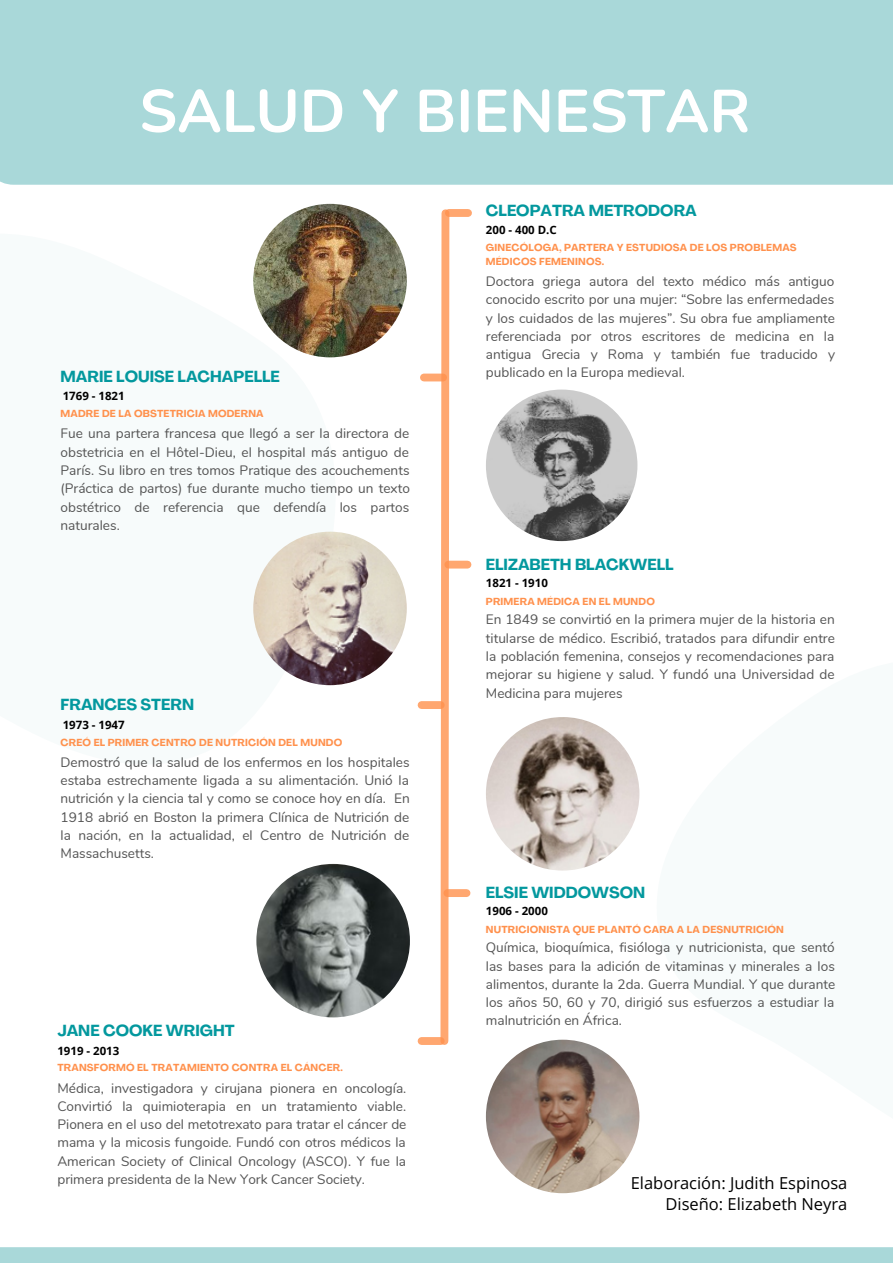
<style>
.page{position:relative;width:893px;height:1264px;background:#fff}
.page>*{position:absolute;margin:0;border:0;box-sizing:border-box;transform-origin:0 0}
.t1{font:700 60px "Nunito";color:#fff}
.t2{font:16.5px "Open Sans";color:#000}
.t3{font:700 15.75px "Agrandir";color:#03989e}
.t4{font:13.65px/18.3px "Nunito";color:#545454;text-align:justify}
.t5{font:700 11.4px "Open Sans";color:#000}
.t6{font:700 10.05px/13.4px "Agrandir";letter-spacing:.02em;color:#ff914d}
</style>
<div class="page">
<svg style="left:436px;top:209px;width:17px;height:836px"></svg>
<img style="left:253px;top:204px;width:154px;height:153px;border-radius:50%">
<div style="left:449px;top:209px;width:19px;height:8px;background:#ffa770"></div>
<img style="left:486px;top:389px;width:151px;height:152px;border-radius:50%">
<img style="left:253px;top:531px;width:154px;height:154px;border-radius:50%">
<img style="left:486px;top:717px;width:153px;height:153px;border-radius:50%">
<img style="left:256px;top:863px;width:154px;height:154px;border-radius:50%">
<svg style="left:607px;top:731px;width:33px;height:448px"></svg>
<img style="left:486px;top:1039px;width:153px;height:154px;border-radius:50%">
<div style="left:0;top:0;width:892px;height:185px;background:#a9d8d9"></div>
<div style="left:424px;top:373px;width:19px;height:8px;background:#ffa770"></div>
<div style="left:448px;top:560px;width:19px;height:8px;background:#ffa770"></div>
<div style="left:421px;top:701px;width:19px;height:8px;background:#ffa770"></div>
<div style="left:447px;top:889px;width:19px;height:8px;background:#ffa770"></div>
<div style="left:421px;top:1037px;width:19px;height:7px;background:#ffa770"></div>
<div style="left:0;top:1247px;width:892px;height:15px;background:#a9d8d9"></div>
<h1 class="t1" style="left:139px;top:71px;width:612px">SALUD Y BIENESTAR</h1>
<p class="t3" style="left:486px;top:204px;width:212px">CLEOPATRA METRODORA</p>
<p class="t3" style="left:61px;top:370px;width:221px">MARIE LOUISE LACHAPELLE</p>
<p class="t6" style="left:61px;top:408px;width:204px">MADRE DE LA OBSTETRICIA MODERNA</p>
<p class="t5" style="left:63px;top:388px;width:63px">1769 - 1821</p>
<p class="t4" style="left:61px;top:425px;width:351px">Fue una partera francesa que llegó a ser la directora de obstetricia en el Hôtel-Dieu, el hospital más antiguo de París. Su libro en tres tomos Pratique des acouchements (Práctica de partos) fue durante mucho tiempo un texto obstétrico de referencia que defendía los partos naturales.</p>
<p class="t3" style="left:61px;top:698px;width:135px">FRANCES STERN</p>
<p class="t6" style="left:61px;top:736px;width:283px">CREÓ EL PRIMER CENTRO DE NUTRICIÓN DEL MUNDO</p>
<p class="t5" style="left:63px;top:716px;width:63px">1973 - 1947</p>
<p class="t4" style="left:61px;top:753px;width:351px">Demostró que la salud de los enfermos en los hospitales estaba estrechamente ligada a su alimentación. Unió la nutrición y la ciencia tal y como se conoce hoy en día. En 1918 abrió en Boston la primera Clínica de Nutrición de la nación, en la actualidad, el Centro de Nutrición de Massachusetts.</p>
<p class="t3" style="left:57px;top:1024px;width:179px">JANE COOKE WRIGHT</p>
<p class="t6" style="left:57px;top:1062px;width:287px">TRANSFORMÓ EL TRATAMIENTO CONTRA EL CÁNCER.</p>
<p class="t5" style="left:57px;top:1043px;width:63px">1919 - 2013</p>
<p class="t4" style="left:57px;top:1078px;width:350px">Médica, investigadora y cirujana pionera en oncología.<br>Convirtió la quimioterapia en un tratamiento viable.<br>Pionera en el uso del metotrexato para tratar el cáncer de mama y la micosis fungoide. Fundó con otros médicos la American Society of Clinical Oncology (ASCO). Y fue la primera presidenta de la New York Cancer Society.</p>
<p class="t5" style="left:486px;top:221px;width:72px">200 - 400 D.C</p>
<p class="t6" style="left:486px;top:242px;width:312px">GINECÓLOGA, PARTERA Y ESTUDIOSA DE LOS PROBLEMAS<br>MÉDICOS FEMENINOS.</p>
<p class="t4" style="left:486px;top:272px;width:350px">Doctora griega autora del texto médico más antiguo conocido escrito por una mujer: “Sobre las enfermedades y los cuidados de las mujeres”. Su obra fue ampliamente referenciada por otros escritores de medicina en la antigua Grecia y Roma y también fue traducido y publicado en la Europa medieval.</p>
<p class="t3" style="left:486px;top:558px;width:189px">ELIZABETH BLACKWELL</p>
<p class="t5" style="left:486px;top:575px;width:63px">1821 - 1910</p>
<p class="t6" style="left:486px;top:596px;width:170px">PRIMERA MÉDICA EN EL MUNDO</p>
<p class="t4" style="left:486px;top:610px;width:350px">En 1849 se convirtió en la primera mujer de la historia en titularse de médico. Escribió, tratados para difundir entre la población femenina, consejos y recomendaciones para mejorar su higiene y salud. Y fundó una Universidad de Medicina para mujeres</p>
<p class="t3" style="left:486px;top:886px;width:161px">ELSIE WIDDOWSON</p>
<p class="t5" style="left:486px;top:903px;width:63px">1906 - 2000</p>
<p class="t6" style="left:486px;top:924px;width:299px">NUTRICIONISTA QUE PLANTÓ CARA A LA DESNUTRICIÓN</p>
<p class="t4" style="left:486px;top:938px;width:351px">Química, bioquímica, fisióloga y nutricionista, que sentó las bases para la adición de vitaminas y minerales a los alimentos, durante la 2da. Guerra Mundial. Y que durante los años 50, 60 y 70, dirigió sus esfuerzos a estudiar la malnutrición en África.</p>
<p class="t2" style="left:630px;top:1171px;width:218px">Elaboración: Judith Espinosa</p>
<p class="t2" style="left:665px;top:1191px;width:183px">Diseño: Elizabeth Neyra</p>
</div>
